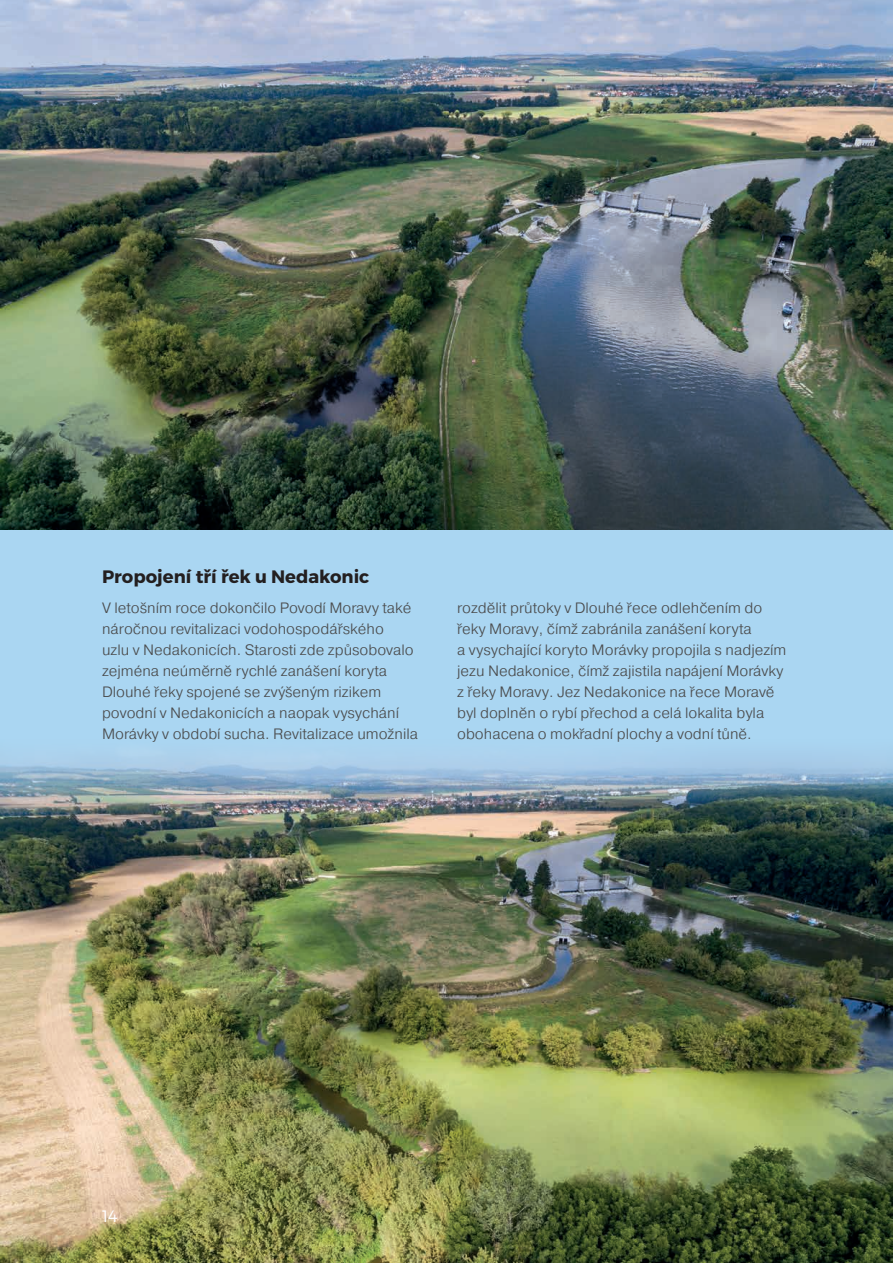
<style>
.page{position:relative;width:893px;height:1263px;background:#aad6f2}
.page>*{position:absolute;margin:0;border:0;box-sizing:border-box;transform-origin:0 0}
.t1{font:700 18px "Montserrat";color:#231f20}
.t2{font:300 16.5px "Montserrat";color:#fff}
.t3{font:300 15px/21px "Pragmatica";color:#4b4c4d}
</style>
<div class="page">
<img style="left:0;top:759px;width:893px;height:504px">
<img style="left:0;top:0;width:893px;height:529px">
<p class="t1" style="left:102px;top:566px;width:269px">Propojení tří řek u Nedakonic</p>
<p class="t3" style="left:102px;top:597px;width:318px">V letošním roce dokončilo Povodí Moravy také náročnou revitalizaci vodohospodářského<br>uzlu v Nedakonicích. Starosti zde způsobovalo zejména neúměrně rychlé zanášení koryta Dlouhé řeky spojené se zvýšeným rizikem povodní v Nedakonicích a naopak vysychání Morávky v období sucha. Revitalizace umožnila</p>
<p class="t3" style="left:457px;top:597px;width:331px">rozdělit průtoky v Dlouhé řece odlehčením do řeky Moravy, čímž zabránila zanášení koryta<br>a vysychající koryto Morávky propojila s nadjezím jezu Nedakonice, čímž zajistila napájení Morávky z řeky Moravy. Jez Nedakonice na řece Moravě byl doplněn o rybí přechod a celá lokalita byla obohacena o mokřadní plochy a vodní tůně.</p>
<p class="t2" style="left:102px;top:1206px;width:17px">14</p>
</div>
